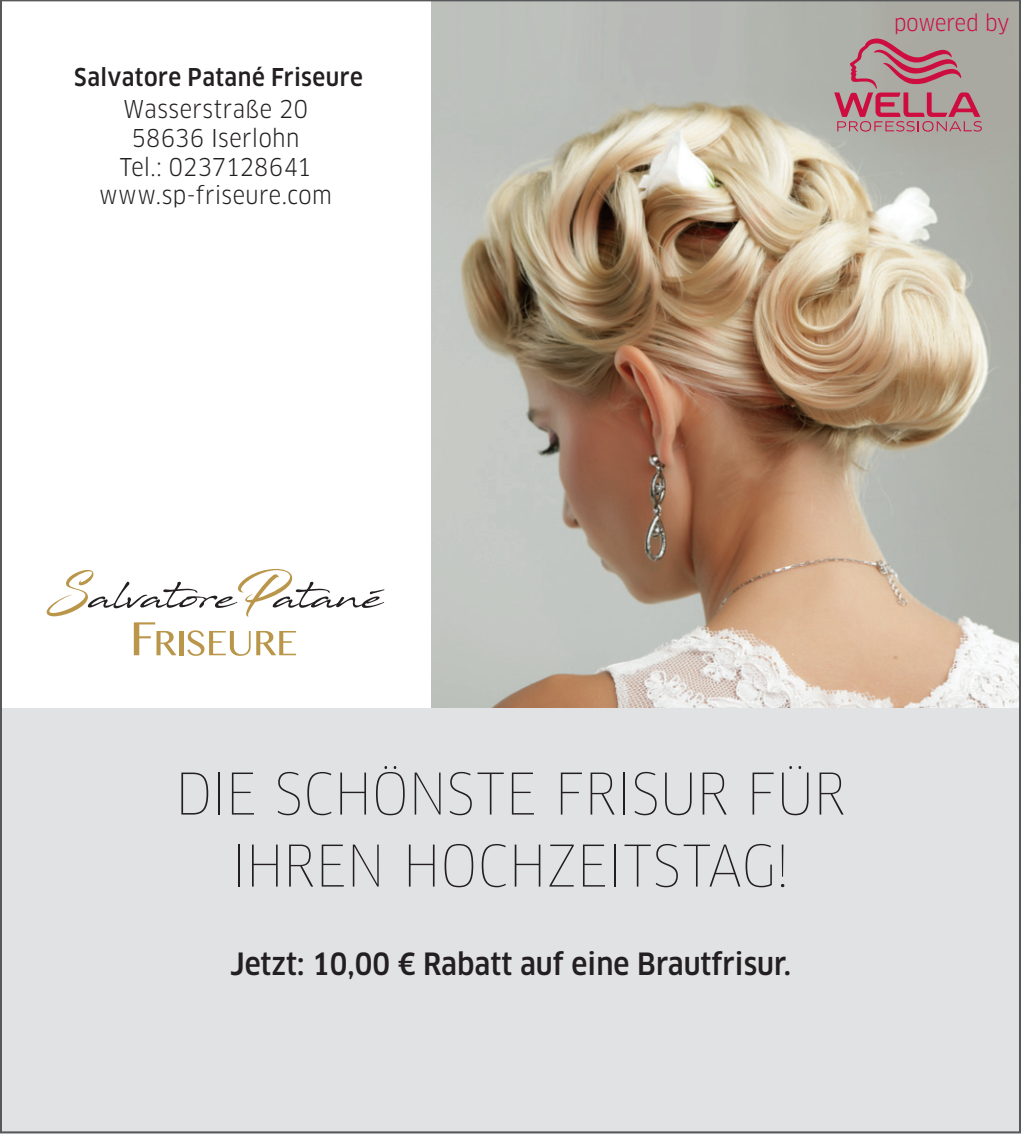
<style>
.page{position:relative;width:1021px;height:1134px;background:#fff}
.page>*{position:absolute;margin:0;border:0;box-sizing:border-box;transform-origin:0 0}
.t1{font:100 condensed 56px/72px "Clan OT";color:#231f20;text-align:center}
.t2{font:500 condensed 30px "Clan OT";color:#231f20}
.t3{font:condensed 24px/28.8px "Clan OT";letter-spacing:.015em;color:#231f20;text-align:center}
.t4{font:500 condensed 24px "Clan OT";letter-spacing:.015em;color:#231f20}
.t5{font:condensed 22px "Clan OT";letter-spacing:-.01em;color:#cd0d40}
</style>
<div class="page">
<img style="left:431px;top:3px;width:586px;height:705px">
<svg style="left:834px;top:39px;width:147px;height:93px;background:#b2858b"></svg>
<div style="left:0;top:708px;width:1020px;height:425px;background:#e1e2e4"></div>
<svg style="left:47px;top:569px;width:337px;height:47px"></svg>
<svg style="left:134px;top:622px;width:42px;height:33px"></svg>
<hr style="left:179px;top:631px;width:4px;height:24px;background:#ba964a">
<svg style="left:187px;top:630px;width:109px;height:26px"></svg>
<p class="t4" style="left:74px;top:63px;width:290px">Salvatore Patané Friseure</p>
<p class="t3" style="left:99px;top:95px;width:234px">Wasserstraße 20<br>58636 Iserlohn<br>Tel.: 0237128641 www.sp-friseure.com</p>
<p class="t5" style="left:894px;top:10px;width:117px">powered by</p>
<h1 class="t1" style="left:175px;top:758px;width:671px">DIE SCHÖNSTE FRISUR FÜR<br>IHREN HOCHZEITSTAG!</h1>
<p class="t2" style="left:230px;top:946px;width:562px">Jetzt: 10,00 € Rabatt auf eine Brautfrisur.</p>
</div>
